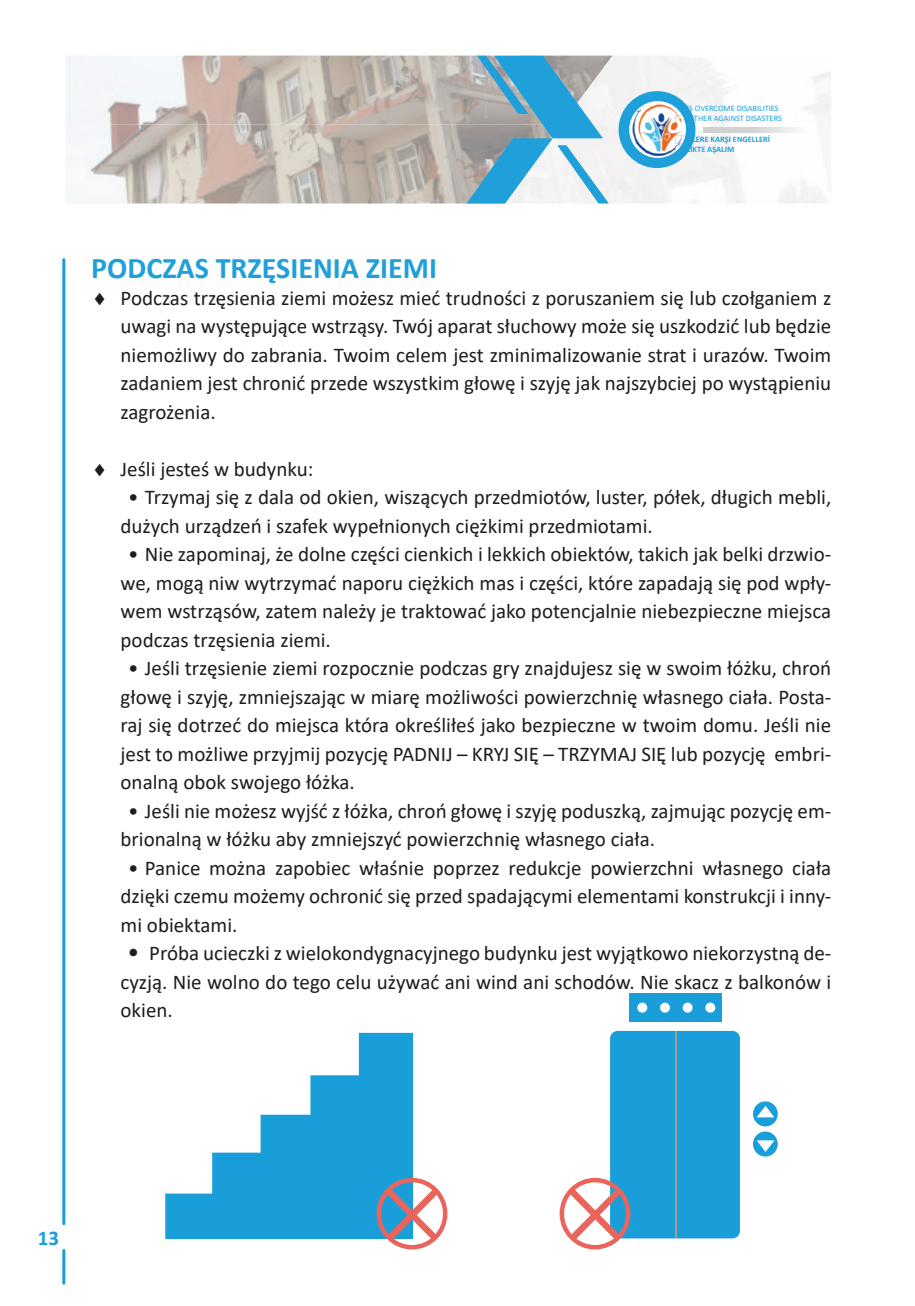
<style>
.page{position:relative;width:915px;height:1306px;background:#fff}
.page>*{position:absolute;margin:0;border:0;box-sizing:border-box;transform-origin:0 0}
.t1{font:700 30px "Calibri";color:#1fa0db}
.t2{font:21px/28.5px "Calibri";color:#1d1d1b;text-align:justify}
.t3{font:700 21px "Calibri";color:#1a9eda}
.t4{font:8.4px/10.1px "Calibri";color:#1fa0db}
.t5{font:700 8.4px/10.1px "Calibri";color:#1fa0db}
.s1{font-size:24px}
</style>
<div class="page">
<hr style="left:62px;top:258px;width:3px;height:967px;background:#1a9eda;border-radius:2px">
<hr style="left:62px;top:1248px;width:3px;height:36px;background:#1a9eda;border-radius:2px">
<img style="left:66px;top:56px;width:400px;height:68px">
<img style="left:66px;top:124px;width:400px;height:79px">
<svg style="left:466px;top:55px;width:365px;height:148px"></svg>
<div style="left:610px;top:1030px;width:129px;height:208px;background:#1a9eda;border-radius:8px"></div>
<div style="left:628px;top:993px;width:93px;height:28px;background:#1a9eda"></div>
<div style="left:637px;top:1002px;width:10px;height:10px;background:#fff;border-radius:50%"></div>
<svg style="left:659px;top:1002px;width:10px;height:10px"></svg>
<div style="left:682px;top:1002px;width:10px;height:10px;background:#fff;border-radius:50%"></div>
<div style="left:705px;top:1002px;width:10px;height:10px;background:#fff;border-radius:50%"></div>
<svg style="left:752px;top:1101px;width:25px;height:25px"></svg>
<svg style="left:756px;top:1105px;width:18px;height:12px"></svg>
<div style="left:752px;top:1131px;width:25px;height:25px;background:#1a9eda;border-radius:50%"></div>
<svg style="left:756px;top:1140px;width:18px;height:11px"></svg>
<hr style="left:674px;top:1031px;width:2px;height:206px;background:#a79a90">
<svg style="left:559px;top:1177px;width:71px;height:72px"></svg>
<svg style="left:165px;top:1032px;width:248px;height:206px;fill:#1a9eda"></svg>
<svg style="left:376px;top:1177px;width:71px;height:72px"></svg>
<p class="t4" style="left:675px;top:103px;width:108px">LET’S OVERCOME DISABILITIES<br>TOGETHER AGAINST DISASTERS</p>
<p class="t5" style="left:675px;top:134px;width:96px">AFETLERE KARŞI ENGELLERİ<br>BİRLİKTE AŞALIM</p>
<h1 class="t1" style="left:91px;top:246px;width:347px">PODCZAS TRZĘSIENIA ZIEMI</h1>
<p class="t2" style="left:120px;top:283px;width:712px;text-indent:-29px">♦ Podczas trzęsienia ziemi możesz mieć trudności z poruszaniem się lub czołganiem z uwagi na występujące wstrząsy. Twój aparat słuchowy może się uszkodzić lub będzie niemożliwy do zabrania. Twoim celem jest zminimalizowanie strat i urazów. Twoim zadaniem jest chronić przede wszystkim głowę i szyję jak najszybciej po wystąpieniu zagrożenia.</p>
<p class="t2" style="left:92px;top:454px;width:223px">♦ Jeśli jesteś w budynku:</p>
<p class="t2" style="left:120px;top:482px;width:712px;text-indent:8px">• Trzymaj się z dala od okien, wiszących przedmiotów, luster, półek, długich mebli, dużych urządzeń i szafek wypełnionych ciężkimi przedmiotami.</p>
<p class="t2" style="left:120px;top:539px;width:712px;text-indent:8px">• Nie zapominaj, że dolne części cienkich i lekkich obiektów, takich jak belki drzwio&shy;we, mogą niw wytrzymać naporu ciężkich mas i części, które zapadają się pod wpły&shy;wem wstrząsów, zatem należy je traktować jako potencjalnie niebezpieczne miejsca podczas trzęsienia ziemi.</p>
<p class="t2" style="left:120px;top:653px;width:712px;text-indent:8px">• Jeśli trzęsienie ziemi rozpocznie podczas gry znajdujesz się w swoim łóżku, chroń głowę i szyję, zmniejszając w miarę możliwości powierzchnię własnego ciała. Posta&shy;raj się dotrzeć do miejsca która określiłeś jako bezpieczne w twoim domu. Jeśli nie jest to możliwe przyjmij pozycję PADNIJ – KRYJ SIĘ – TRZYMAJ SIĘ lub pozycję embri&shy;onalną obok swojego łóżka.</p>
<p class="t2" style="left:120px;top:796px;width:712px;text-indent:8px">• Jeśli nie możesz wyjść z łóżka, chroń głowę i szyję poduszką, zajmując pozycję em&shy;brionalną w łóżku aby zmniejszyć powierzchnię własnego ciała.</p>
<p class="t2" style="left:120px;top:853px;width:712px;text-indent:8px">• Panice można zapobiec właśnie poprzez redukcje powierzchni własnego ciała dzięki czemu możemy ochronić się przed spadającymi elementami konstrukcji i inny&shy;mi obiektami.</p>
<p class="t2" style="left:120px;top:938px;width:712px;text-indent:7px"><span class="s1">•</span> Próba ucieczki z wielokondygnacyjnego budynku jest wyjątkowo niekorzystną de&shy;cyzją. Nie wolno do tego celu używać ani wind ani schodów. Nie skacz z balkonów i okien.</p>
<p class="t3" style="left:38px;top:1223px;width:23px">13</p>
</div>
